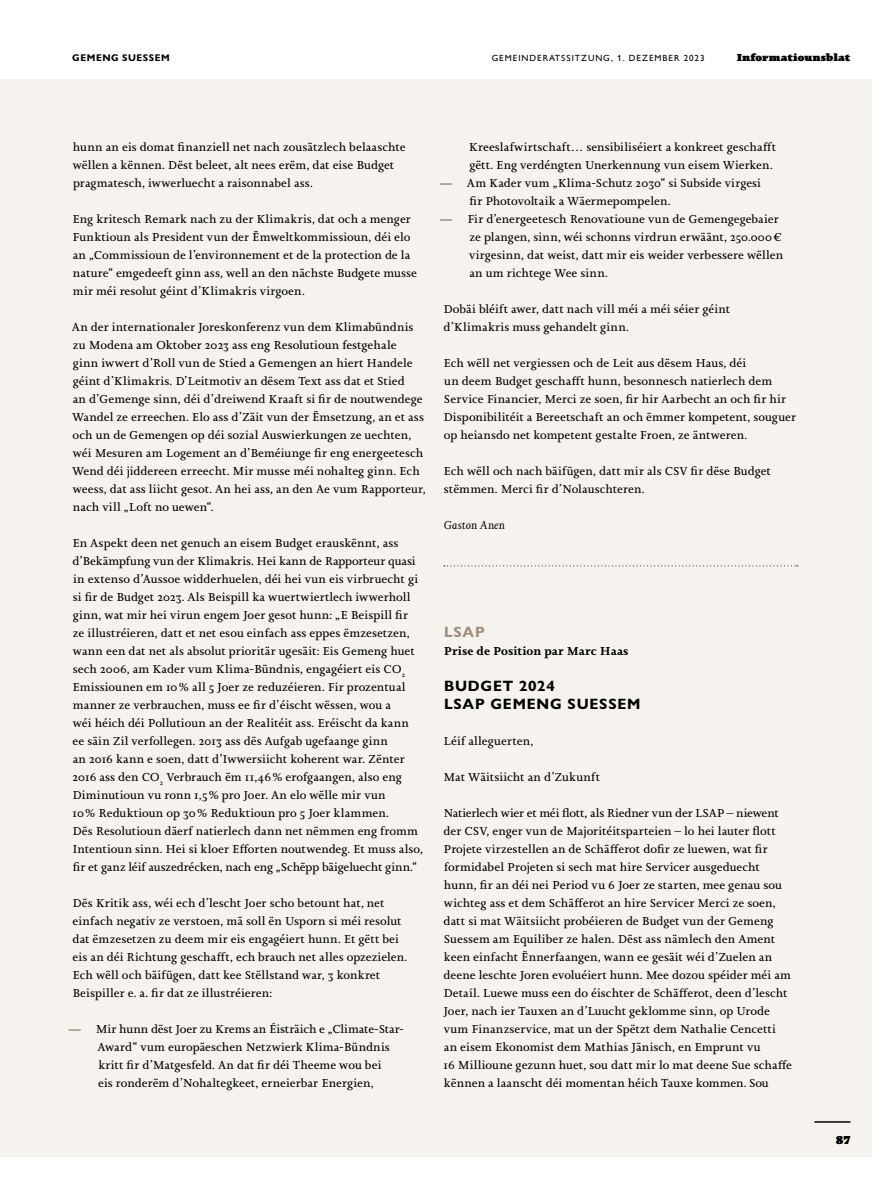
<style>
.page{position:relative;width:893px;height:1178px;background:#fff}
.page>*{position:absolute;margin:0;border:0;box-sizing:border-box;transform-origin:0 0}
.t1{font:700 15px/18px "Gill Sans Nova";letter-spacing:.05em;color:#000}
.t2{font:700 15px "Gill Sans Nova";color:#9f8f7b}
.t3{font:12px/18px "Joanna Nova";letter-spacing:.005em;color:#000}
.t4{font:700 12px "Joanna Nova";letter-spacing:.005em;color:#000}
.t5{font:italic 12px "Joanna Nova";letter-spacing:.015em;color:#000}
.t6{font:900 12px "Joanna Nova";color:#000}
.t7{font:900 10.5px "Joanna Nova";letter-spacing:.005em;color:#000}
.t8{font:700 9.75px "Gill Sans Nova";letter-spacing:.055em;color:#000}
.t9{font:500 9px "Gill Sans Nova";letter-spacing:.1em;color:#000}
.s1{font-family:"Gill Sans Nova";font-weight:700;color:#9f8f7b}
</style>
<div class="page">
<div style="left:0;top:79px;width:872px;height:1078px;background:#f6f3ef"></div>
<svg style="left:444px;top:565px;width:354px;height:1px"></svg>
<hr style="left:814px;top:1121px;width:36px;height:2px;background:#000">
<p class="t8" style="left:72px;top:52px;width:99px">GEMENG SUESSEM</p>
<p class="t9" style="left:492px;top:53px;width:15px">GEMEINDERATSSITZUNG</p>
<p class="t9" style="left:611px;top:53px;width:33px">, 1. DEZEMBER</p>
<p class="t9" style="left:684px;top:53px;width:22px">2023</p>
<p class="t7" style="left:737px;top:51px;width:115px">Informatiounsblat</p>
<p class="t3" style="left:73px;top:138px;width:334px">hunn an eis domat finanziell net nach zousätzlech belaaschte wëllen a kënnen. Dëst beleet, alt nees erëm, dat eise Budget pragmatesch, iwwerluecht a raisonnabel ass.</p>
<p class="t3" style="left:72px;top:210px;width:346px">Eng kritesch Remark nach zu der Klimakris, dat och a menger Funktioun als President vun der Ëmweltkommissioun, déi elo an „Commissioun de l’environnement et de la protection de la nature“ emgedeeft ginn ass, well an den nächste Budgete musse mir méi resolut géint d’Klimakris virgoen.</p>
<p class="t3" style="left:72px;top:318px;width:355px">An der internationaler Joreskonferenz vun dem Klimabündnis zu Modena am Oktober 2023 ass eng Resolutioun festgehale<br>ginn iwwert d’Roll vun de Stied a Gemengen an hiert Handele géint d’Klimakris. D’Leitmotiv an dësem Text ass dat et Stied<br>an d’Gemenge sinn, déi d’dreiwend Kraaft si fir de noutwendege Wandel ze erreechen. Elo ass d’Zäit vun der Ëmsetzung, an et ass och un de Gemengen op déi sozial Auswierkungen ze uechten, wéi Mesuren am Logement an d’Beméiunge fir eng energeetesch Wend déi jiddereen erreecht. Mir musse méi nohalteg ginn. Ech weess, dat ass liicht gesot. An hei ass, an den Ae vum Rapporteur, nach vill „Loft no uewen“.</p>
<p class="t3" style="left:72px;top:534px;width:352px">En Aspekt deen net genuch an eisem Budget erauskënnt, ass d’Bekämpfung vun der Klimakris. Hei kann de Rapporteur quasi in extenso d’Aussoe widderhuelen, déi hei vun eis virbruecht gi si fir de Budget 2023. Als Beispill ka wuertwiertlech iwwerholl ginn, wat mir hei virun engem Joer gesot hunn: „E Beispill fir<br>ze illustréieren, datt et net esou einfach ass eppes ëmzesetzen, wann een dat net als absolut prioritär ugesäit: Eis Gemeng huet sech 2006, am Kader vum Klima-Bündnis, engagéiert eis CO<sub>2<br></sub>Emissiounen em 10% all 5 Joer ze reduzéieren. Fir prozentual manner ze verbrauchen, muss ee fir d’éischt wëssen, wou a<br>wéi héich déi Pollutioun an der Realitéit ass. Eréischt da kann ee säin Zil verfollegen. 2013 ass dës Aufgab ugefaange ginn<br>an 2016 kann e soen, datt d’Iwwersiicht koherent war. Zënter 2016 ass den CO<sub>2</sub> Verbrauch ëm 11,46% erofgaangen, also eng Diminutioun vu ronn 1,5% pro Joer. An elo wëlle mir vun<br>10% Reduktioun op 30% Reduktioun pro 5 Joer klammen.<br>Dës Resolutioun däerf natierlech dann net nëmmen eng fromm Intentioun sinn. Hei si kloer Efforten noutwendeg. Et muss also, fir et ganz léif auszedrécken, nach eng „Schëpp bäigeluecht ginn.“</p>
<p class="t3" style="left:72px;top:894px;width:337px">Dës Kritik ass, wéi ech d’lescht Joer scho betount hat, net einfach negativ ze verstoen, mä soll ën Usporn si méi resolut dat ëmzesetzen zu deem mir eis engagéiert hunn. Et gëtt bei eis an déi Richtung geschafft, ech brauch net alles opzezielen.<br>Ech wëll och bäifügen, datt kee Stëllstand war, 3 konkret Beispiller e. a. fir dat ze illustréieren:</p>
<p class="t3" style="left:98px;top:1020px;width:308px;text-indent:-29px"><span class="s1">—</span> Mir hunn dëst Joer zu Krems an Éisträich e „Climate-Star-Award“ vum europäeschen Netzwierk Klima-Bündnis kritt fir d’Matgesfeld. An dat fir déi Theeme wou bei<br>eis ronderëm d’Nohaltegkeet, erneierbar Energien,</p>
<p class="t3" style="left:469px;top:138px;width:309px">Kreeslafwirtschaft… sensibiliséiert a konkreet geschafft gëtt. Eng verdéngten Unerkennung vun eisem Wierken.</p>
<p class="t3" style="left:469px;top:174px;width:293px;text-indent:-29px"><span class="s1">—</span> Am Kader vum „Klima-Schutz 2030“ si Subside virgesi fir Photovoltaik a Wäermepompelen.</p>
<p class="t3" style="left:469px;top:210px;width:315px;text-indent:-29px"><span class="s1">—</span> Fir d’energeetesch Renovatioune vun de Gemengegebaier ze plangen, sinn, wéi schonns virdrun erwäänt, 250.000€ virgesinn, dat weist, datt mir eis weider verbessere wëllen an um richtege Wee sinn.</p>
<p class="t3" style="left:443px;top:300px;width:288px">Dobäi bléift awer, datt nach vill méi a méi séier géint d’Klimakris muss gehandelt ginn.</p>
<p class="t3" style="left:443px;top:354px;width:354px">Ech wëll net vergiessen och de Leit aus dësem Haus, déi<br>un deem Budget geschafft hunn, besonnesch natierlech dem Service Financier, Merci ze soen, fir hir Aarbecht an och fir hir Disponibilitéit a Bereetschaft an och ëmmer kompetent, souguer op heiansdo net kompetent gestalte Froen, ze äntweren.</p>
<p class="t3" style="left:443px;top:462px;width:329px">Ech wëll och nach bäifügen, datt mir als CSV fir dëse Budget stëmmen. Merci fir d’Nolauschteren.</p>
<p class="t5" style="left:444px;top:517px;width:63px">Gaston Anen</p>
<p class="t2" style="left:444px;top:623px;width:42px">LSAP</p>
<p class="t4" style="left:444px;top:643px;width:186px">Prise de Position par Marc Haas</p>
<p class="t1" style="left:444px;top:677px;width:198px">BUDGET 2024<br>LSAP GEMENG SUESSEM</p>
<p class="t3" style="left:443px;top:732px;width:91px">Léif alleguerten,</p>
<p class="t3" style="left:443px;top:768px;width:158px">Mat Wäitsiicht an d’Zukunft</p>
<p class="t3" style="left:443px;top:804px;width:350px">Natierlech wier et méi flott, als Riedner vun der LSAP – niewent der CSV, enger vun de Majoritéitsparteien – lo hei lauter flott Projete virzestellen an de Schäfferot dofir ze luewen, wat fir formidabel Projeten si sech mat hire Servicer ausgeduecht hunn, fir an déi nei Period vu 6 Joer ze starten, mee genau sou wichteg ass et dem Schäfferot an hire Servicer Merci ze soen, datt si mat Wäitsiicht probéieren de Budget vun der Gemeng Suessem am Equiliber ze halen. Dëst ass nämlech den Ament keen einfacht Ënnerfaangen, wann ee gesäit wéi d’Zuelen an deene leschte Joren evoluéiert hunn. Mee dozou spéider méi am Detail. Luewe muss een do éischter de Schäfferot, deen d’lescht Joer, nach ier Tauxen an d’Luucht geklomme sinn, op Urode vum Finanzservice, mat un der Spëtzt dem Nathalie Cencetti an eisem Ekonomist dem Mathias Jänisch, en Emprunt vu<br>16 Millioune gezunn huet, sou datt mir lo mat deene Sue schaffe kënnen a laanscht déi momentan héich Tauxe kommen. Sou</p>
<p class="t6" style="left:836px;top:1132px;width:16px">87</p>
</div>
